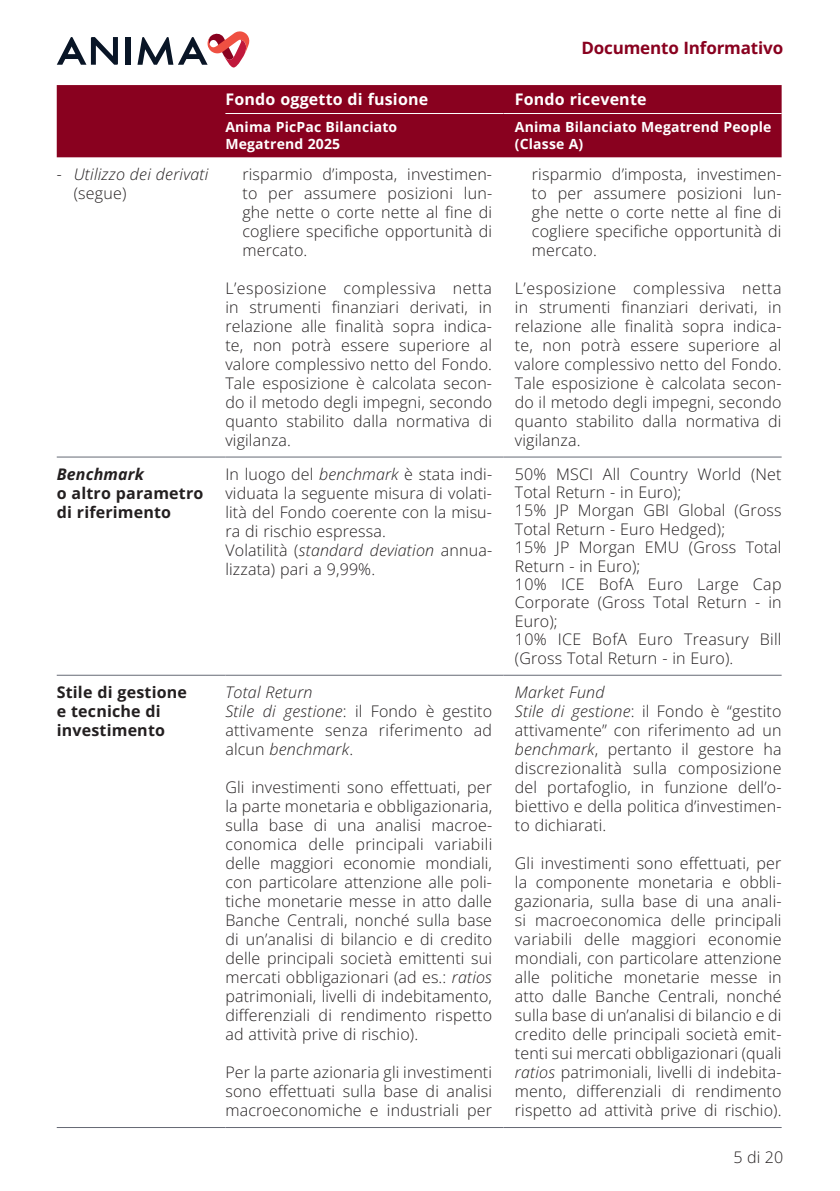
<style>
.page{position:relative;width:840px;height:1191px;background:#fff}
.page>*{position:absolute;margin:0;border:0;box-sizing:border-box;transform-origin:0 0}
.t1{font:700 17px "Open Sans";letter-spacing:-.01em;color:#89011f}
.t2{font:16px/19px "Open Sans";letter-spacing:.01em;color:#231f20;text-align:justify}
.t3{font:700 16px/19px "Open Sans";letter-spacing:.01em;color:#231f20}
.t4{font:700 16px "Open Sans";letter-spacing:.01em;color:#fff}
.t5{font:italic 16px "Open Sans";letter-spacing:.01em;color:#231f20}
.t6{font:italic 700 16px "Open Sans";letter-spacing:.01em;color:#231f20}
.t7{font:700 14px/16.8px "Open Sans";letter-spacing:.01em;color:#fff}
.s1{font-style:italic}
</style>
<div class="page">
<div style="left:125px;top:37px;width:5px;height:28px;background:#091526"></div>
<svg style="left:137px;top:31px;width:112px;height:36px"></svg>
<svg style="left:57px;top:37px;width:61px;height:28px"></svg>
<div style="left:57px;top:85px;width:724px;height:72px;background:#89011f"></div>
<hr style="left:225px;top:113px;width:278px;height:1px;background:#fff">
<hr style="left:503px;top:113px;width:278px;height:1px;background:#fff">
<hr style="left:57px;top:456px;width:168px;height:1px;background:#656974">
<hr style="left:225px;top:456px;width:278px;height:1px;background:#656974">
<hr style="left:57px;top:674px;width:168px;height:1px;background:#656974">
<hr style="left:225px;top:674px;width:278px;height:1px;background:#656974">
<hr style="left:503px;top:456px;width:278px;height:1px;background:#656974">
<hr style="left:503px;top:674px;width:278px;height:1px;background:#656974">
<hr style="left:57px;top:1127px;width:168px;height:1px;background:#656974">
<hr style="left:225px;top:1127px;width:278px;height:1px;background:#656974">
<hr style="left:503px;top:1127px;width:278px;height:1px;background:#656974">
<p class="t1" style="left:581px;top:36px;width:203px">Documento Informativo</p>
<p class="t5" style="left:57px;top:163px;width:153px">- Utilizzo dei derivati</p>
<p class="t2" style="left:74px;top:183px;width:54px">(segue)</p>
<p class="t6" style="left:57px;top:463px;width:89px">Benchmark</p>
<p class="t3" style="left:57px;top:483px;width:148px">o altro parametro di riferimento</p>
<p class="t4" style="left:225px;top:88px;width:204px">Fondo oggetto di fusione</p>
<p class="t4" style="left:514px;top:88px;width:133px">Fondo ricevente</p>
<p class="t7" style="left:225px;top:118px;width:173px">Anima PicPac Bilanciato<br>Megatrend 2025</p>
<p class="t7" style="left:514px;top:118px;width:258px">Anima Bilanciato Megatrend People (Classe A)</p>
<p class="t2" style="left:242px;top:164px;width:251px">risparmio d’imposta, investimen&shy;to per assumere posizioni lun&shy;ghe nette o corte nette al fine di cogliere specifiche opportunità di mercato.</p>
<p class="t2" style="left:225px;top:278px;width:268px">L’esposizione complessiva netta in strumenti finanziari derivati, in relazione alle finalità sopra indica&shy;te, non potrà essere superiore al valore complessivo netto del Fondo.<br>Tale esposizione è calcolata secon&shy;do il metodo degli impegni, secondo quanto stabilito dalla normativa di vigilanza.</p>
<p class="t2" style="left:531px;top:164px;width:251px">risparmio d’imposta, investimen&shy;to per assumere posizioni lun&shy;ghe nette o corte nette al fine di cogliere specifiche opportunità di mercato.</p>
<p class="t2" style="left:514px;top:278px;width:268px">L’esposizione complessiva netta in strumenti finanziari derivati, in relazione alle finalità sopra indica&shy;te, non potrà essere superiore al valore complessivo netto del Fondo.<br>Tale esposizione è calcolata secon&shy;do il metodo degli impegni, secondo quanto stabilito dalla normativa di vigilanza.</p>
<p class="t2" style="left:225px;top:464px;width:268px;text-align:left">In luogo del <span class="s1">benchmark</span> è stata indi&shy;viduata la seguente misura di volati&shy;lità del Fondo coerente con la misu&shy;ra di rischio espressa.<br>Volatilità (<span class="s1">standard deviation</span> annua&shy;lizzata) pari a 9,99%.</p>
<p class="t2" style="left:514px;top:464px;width:268px;line-height:18.4px;text-align:left">50% MSCI All Country World (Net<br>Total Return - in Euro);<br>15% JP Morgan GBI Global (Gross<br>Total Return - Euro Hedged);<br>15% JP Morgan EMU (Gross Total<br>Return - in Euro);<br>10% ICE BofA Euro Large Cap<br>Corporate (Gross Total Return - in<br>Euro);<br>10% ICE BofA Euro Treasury Bill (Gross Total Return - in Euro).</p>
<p class="t3" style="left:57px;top:682px;width:132px">Stile di gestione e tecniche di investimento</p>
<p class="t2" style="left:225px;top:682px;width:268px;text-align:left"><span class="s1">Total Return<br>Stile di gestione</span>: il Fondo è gestito attivamente senza riferimento ad alcun <span class="s1">benchmark</span>.</p>
<p class="t2" style="left:225px;top:777px;width:268px">Gli investimenti sono effettuati, per la parte monetaria e obbligazionaria, sulla base di una analisi macroe&shy;conomica delle principali variabili delle maggiori economie mondiali, con particolare attenzione alle poli&shy;tiche monetarie messe in atto dalle Banche Centrali, nonché sulla base di un’analisi di bilancio e di credito delle principali società emittenti sui mercati obbligazionari (ad es.: <span class="s1">ratios </span>patrimoniali, livelli di indebitamento, differenziali di rendimento rispetto ad attività prive di rischio).</p>
<p class="t2" style="left:225px;top:1062px;width:268px">Per la parte azionaria gli investimenti sono effettuati sulla base di analisi macroeconomiche e industriali per</p>
<p class="t2" style="left:514px;top:682px;width:268px;text-align:left"><span class="s1">Market Fund<br>Stile di gestione</span>: il Fondo è “gestito attivamente” con riferimento ad un <span class="s1">benchmark</span>, pertanto il gestore ha discrezionalità sulla composizione del portafoglio, in funzione dell’o&shy;biettivo e della politica d’investimen&shy;to dichiarati.</p>
<p class="t2" style="left:514px;top:853px;width:268px">Gli investimenti sono effettuati, per la componente monetaria e obbli&shy;gazionaria, sulla base di una anali&shy;si macroeconomica delle principali variabili delle maggiori economie mondiali, con particolare attenzione alle politiche monetarie messe in atto dalle Banche Centrali, nonché sulla base di un’analisi di bilancio e di credito delle principali società emit&shy;tenti sui mercati obbligazionari (quali <span class="s1">ratios</span> patrimoniali, livelli di indebita&shy;mento, differenziali di rendimento rispetto ad attività prive di rischio).</p>
<p class="t2" style="left:733px;top:1147px;width:51px">5 di 20</p>
</div>
